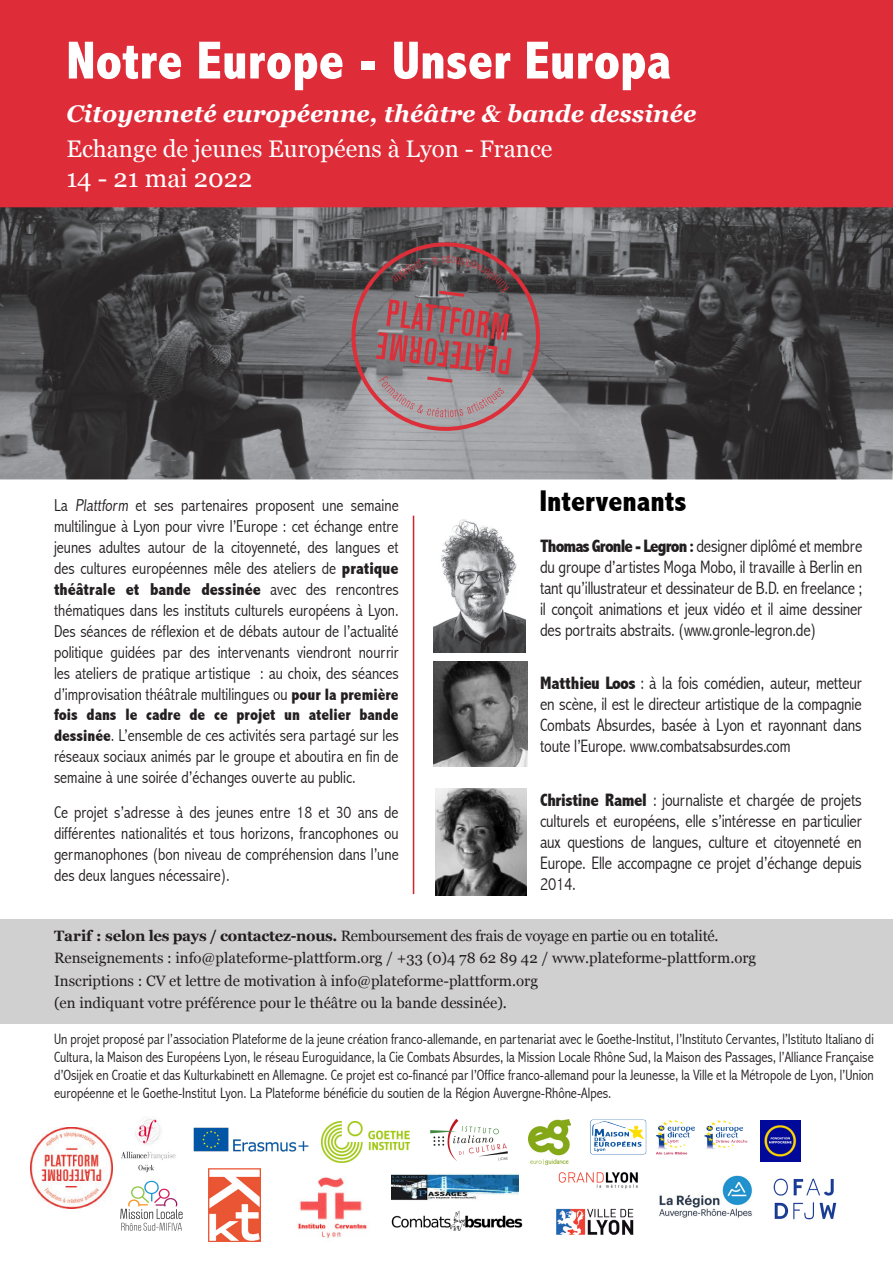
<style>
.page{position:relative;width:893px;height:1263px;background:#fff}
.page>*{position:absolute;margin:0;border:0;box-sizing:border-box;transform-origin:0 0}
.t1{font:800 condensed 54px "Abadi";color:#fff}
.t2{font:800 condensed 30px "Abadi";color:#000}
.t3{font:25.5px "Georgia";color:#fff}
.t4{font:italic 700 24px "Georgia";color:#fff}
.t5{font:24px "Georgia";color:#fff}
.t6{font:300 condensed 18px/21px "Abadi";letter-spacing:-.01em;color:#231f20;text-align:justify}
.t7{font:300 condensed 17.25px/21px "Abadi";color:#231f20;text-align:justify}
.t8{font:800 condensed 16.5px "Abadi";color:#231f20}
.t9{font:300 condensed 15px/18px "Abadi";color:#231f20;text-align:justify}
.t10{font:15px/22.5px "Georgia";color:#231f20}
.s1{font-weight:800}
.s2{font-weight:800;font-size:16.5px}
.s3{font-weight:700}
</style>
<div class="page">
<div style="left:0;top:919px;width:893px;height:105px;background:#d1d0d0"></div>
<div style="left:0;top:0;width:893px;height:260px;background:#de2c38"></div>
<img style="left:0;top:207px;width:893px;height:272px">
<hr style="left:413px;top:516px;width:1px;height:378px;background:#d1232a">
<img style="left:434px;top:662px;width:93px;height:104px">
<img style="left:121px;top:1119px;width:55px;height:54px">
<img style="left:773px;top:1178px;width:64px;height:42px">
<img style="left:297px;top:1177px;width:70px;height:62px">
<img style="left:590px;top:1119px;width:158px;height:36px">
<img style="left:193px;top:1127px;width:116px;height:25px">
<img style="left:321px;top:1122px;width:88px;height:40px">
<img style="left:391px;top:1210px;width:132px;height:21px">
<svg style="left:346px;top:237px;width:200px;height:199px;background:#8b7175"></svg>
<img style="left:659px;top:1175px;width:93px;height:43px">
<img style="left:760px;top:1120px;width:41px;height:41px">
<img style="left:392px;top:1174px;width:126px;height:27px">
<img style="left:430px;top:1119px;width:78px;height:42px">
<img style="left:435px;top:788px;width:91px;height:107px">
<img style="left:120px;top:1180px;width:62px;height:51px">
<img style="left:31px;top:1127px;width:82px;height:82px">
<img style="left:556px;top:1208px;width:78px;height:27px">
<img style="left:558px;top:1172px;width:80px;height:17px">
<img style="left:528px;top:1120px;width:42px;height:44px">
<img style="left:434px;top:519px;width:92px;height:133px">
<img style="left:209px;top:1168px;width:52px;height:74px">
<p class="t1" style="left:66px;top:29px;width:606px">Notre Europe - Unser Europa</p>
<p class="t4" style="left:66px;top:96px;width:632px">Citoyenneté européenne, théâtre &amp; bande dessinée</p>
<p class="t5" style="left:66px;top:131px;width:488px">Echange de jeunes Européens à Lyon - France</p>
<p class="t3" style="left:66px;top:160px;width:187px">14 - 21 mai 2022</p>
<p class="t7" style="left:54px;top:495px;width:346px">La Plattform et ses partenaires proposent une semaine multilingue à Lyon pour vivre l’Europe : cet échange entre jeunes adultes autour de la citoyenneté, des langues et des cultures européennes mêle des ateliers de <span class="s1">pratique théâtrale et bande dessinée</span> avec des rencontres thématiques dans les instituts culturels européens à Lyon.<br>Des séances de réflexion et de débats autour de l’actualité politique guidées par des intervenants viendront nourrir les ateliers de pratique artistique : au choix, des séances d’improvisation théâtrale multilingues ou <span class="s2">pour la première</span></p>
<p class="t8" style="left:54px;top:705px;width:346px">fois dans le cadre de ce projet un atelier bande</p>
<p class="t7" style="left:54px;top:725px;width:346px"><span class="s2">dessinée</span>. L’ensemble de ces activités sera partagé sur les réseaux sociaux animés par le groupe et aboutira en fin de semaine à une soirée d’échanges ouverte au public.</p>
<p class="t7" style="left:54px;top:801px;width:346px">Ce projet s’adresse à des jeunes entre 18 et 30 ans de différentes nationalités et tous horizons, francophones ou germanophones (bon niveau de compréhension dans l’une des deux langues nécessaire).</p>
<p class="t2" style="left:539px;top:483px;width:149px">Intervenants</p>
<p class="t6" style="left:540px;top:535px;width:324px"><span class="s1">Thomas Gronle - Legron :</span> designer diplômé et membre du groupe d’artistes Moga Mobo, il travaille à Berlin en tant qu’illustrateur et dessinateur de B.D. en freelance ; il conçoit animations et jeux vidéo et il aime dessiner des portraits abstraits. (www.gronle-legron.de)</p>
<p class="t6" style="left:540px;top:673px;width:323px"><span class="s1">Matthieu Loos</span> : à la fois comédien, auteur, metteur en scène, il est le directeur artistique de la compagnie Combats Absurdes, basée à Lyon et rayonnant dans toute l’Europe. www.combatsabsurdes.com</p>
<p class="t6" style="left:540px;top:790px;width:323px"><span class="s1">Christine Ramel</span> : journaliste et chargée de projets culturels et européens, elle s’intéresse en particulier aux questions de langues, culture et citoyenneté en Europe. Elle accompagne ce projet d’échange depuis 2014.</p>
<p class="t10" style="left:54px;top:923px;width:704px"><span class="s3">Tarif : selon les pays / contactez-nous.</span> Remboursement des frais de voyage en partie ou en totalité.<br>Renseignements : info@plateforme-plattform.org / +33 (0)4 78 62 89 42 / www.plateforme-plattform.org<br>Inscriptions : CV et lettre de motivation à info@plateforme-plattform.org</p>
<p class="t10" style="left:54px;top:991px;width:454px">(en indiquant votre préférence pour le théâtre ou la bande dessinée).</p>
<p class="t9" style="left:54px;top:1030px;width:821px">Un projet proposé par l’association Plateforme de la jeune création franco-allemande, en partenariat avec le Goethe-Institut, l’Instituto Cervantes, l’Istituto Italiano di Cultura, la Maison des Européens Lyon, le réseau Euroguidance, la Cie Combats Absurdes, la Mission Locale Rhône Sud, la Maison des Passages, l’Alliance Française d’Osijek en Croatie et das Kulturkabinett en Allemagne. Ce projet est co-financé par l’Office franco-allemand pour la Jeunesse, la Ville et la Métropole de Lyon, l’Union européenne et le Goethe-Institut Lyon. La Plateforme bénéficie du soutien de la Région Auvergne-Rhône-Alpes.</p>
</div>
